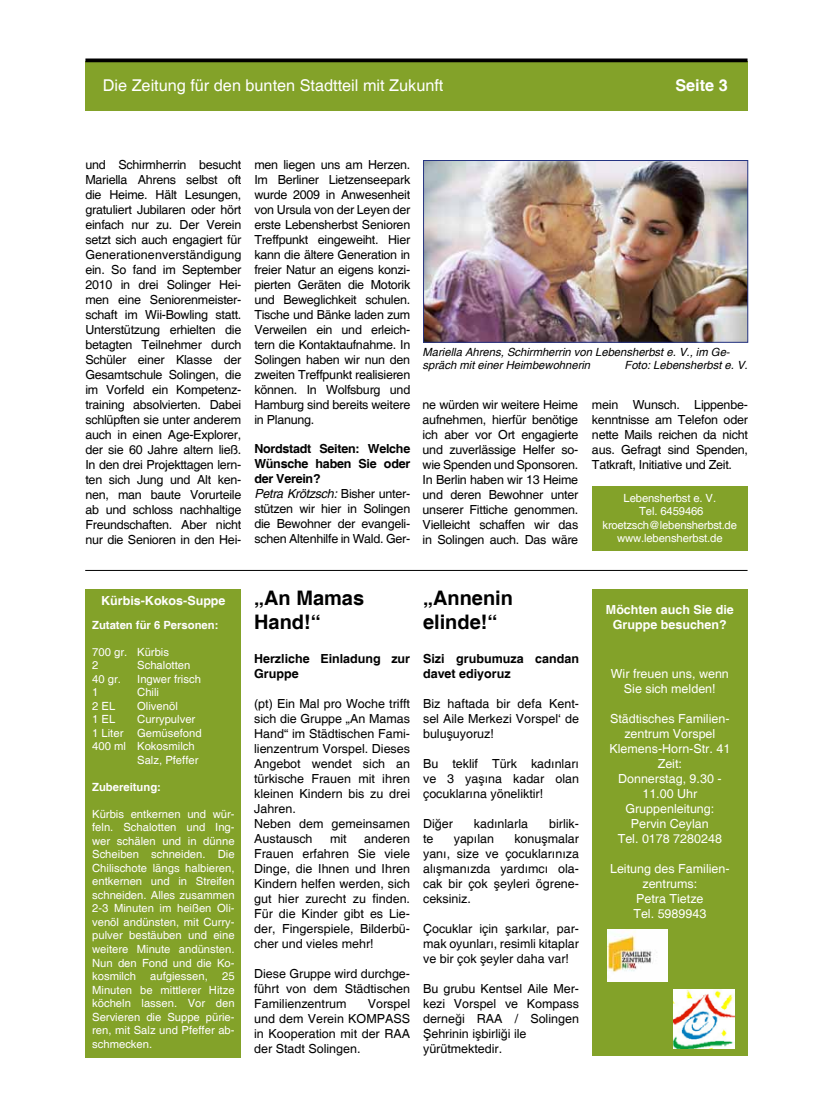
<style>
.page{position:relative;width:833px;height:1117px;background:#fff}
.page>*{position:absolute;margin:0;border:0;box-sizing:border-box;transform-origin:0 0}
.t1{font:700 20px/24px "Helvetica";color:#000}
.t2{font:16.25px "Helvetica";color:#fff}
.t3{font:700 16.25px "Helvetica";color:#fff}
.t4{font:12.5px/15px "Helvetica";color:#000;text-align:justify}
.t5{font:12.5px/15px "Helvetica";color:#fffffd;text-align:center}
.t6{font:12.5px/15px "Helvetica";letter-spacing:-.02em;color:#000}
.t7{font:700 12.5px/15px "Helvetica";color:#000}
.t8{font:700 12.5px/15px "Helvetica";color:#fffffd;text-align:center}
.t9{font:700 12.5px "Helvetica";color:#fffeff}
.t10{font:11.25px/13.5px "Helvetica";color:#fffdff;text-align:justify}
.t11{font:italic 11.25px/13.5px "Helvetica";color:#000}
.t12{font:11.25px/13.5px "Helvetica";letter-spacing:-.01em;color:#fff;text-align:center}
.t13{font:700 11.25px "Helvetica";color:#fffdff}
.s1{font-weight:700}
.s2{font-style:italic}
</style>
<div class="page">
<div style="left:85px;top:61px;width:662px;height:50px;background:#83a229"></div>
<svg style="left:85px;top:58px;width:662px;height:4px;background:#202020"></svg>
<div style="left:85px;top:588px;width:156px;height:469px;background:#83a229"></div>
<div style="left:592px;top:588px;width:155px;height:467px;background:#83a229"></div>
<img style="left:607px;top:929px;width:60px;height:52px">
<img style="left:673px;top:989px;width:61px;height:59px">
<hr style="left:85px;top:570px;width:662px;height:1px;background:#000">
<img style="left:425px;top:162px;width:321px;height:179px">
<div style="left:423px;top:160px;width:325px;height:183px;border:1px solid #253483"></div>
<div style="left:592px;top:485px;width:155px;height:65px;background:#83a229"></div>
<h2 class="t2" style="left:103px;top:75px;width:342px">Die Zeitung für den bunten Stadtteil mit Zukunft</h2>
<h2 class="t3" style="left:675px;top:75px;width:54px">Seite 3</h2>
<p class="t4" style="left:85px;top:157px;width:157px">und Schirmherrin besucht Mariella Ahrens selbst oft die Heime. Hält Lesungen, gratuliert Jubilaren oder hört einfach nur zu. Der Verein setzt sich auch engagiert für Generationenverständigung ein. So fand im September 2010 in drei Solinger Hei&shy;men eine Seniorenmeister&shy;schaft im Wii-Bowling statt.<br>Unterstützung erhielten die betagten Teilnehmer durch Schüler einer Klasse der Gesamtschule Solingen, die im Vorfeld ein Kompetenz&shy;training absolvierten. Dabei schlüpften sie unter anderem auch in einen Age-Explorer, der sie 60 Jahre altern ließ.<br>In den drei Projekttagen lern&shy;ten sich Jung und Alt ken&shy;nen, man baute Vorurteile ab und schloss nachhaltige Freundschaften. Aber nicht nur die Senioren in den Hei-</p>
<p class="t4" style="left:254px;top:157px;width:157px">men liegen uns am Herzen.<br>Im Berliner Lietzenseepark wurde 2009 in Anwesenheit von Ursula von der Leyen der erste Lebensherbst Senioren Treffpunkt eingeweiht. Hier kann die ältere Generation in freier Natur an eigens konzi&shy;pierten Geräten die Motorik und Beweglichkeit schulen.<br>Tische und Bänke laden zum Verweilen ein und erleich&shy;tern die Kontaktaufnahme. In Solingen haben wir nun den zweiten Treffpunkt realisieren können. In Wolfsburg und Hamburg sind bereits weitere in Planung.</p>
<p class="t6" style="left:254px;top:441px;width:157px"><span class="s1">Nordstadt Seiten: Welche<br>Wünsche haben Sie oder der Verein?<br></span><span class="s2">Petra Krötzsch:</span> Bisher unter&shy;stützen wir hier in Solingen die Bewohner der evangeli&shy;schen Altenhilfe in Wald. Ger-</p>
<p class="t11" style="left:422px;top:345px;width:309px">Mariella Ahrens, Schirmherrin von Lebensherbst e. V., im Ge&shy;spräch mit einer Heimbewohnerin</p>
<p class="t11" style="left:624px;top:359px;width:125px">Foto: Lebensherbst e. V.</p>
<p class="t4" style="left:422px;top:397px;width:157px">ne würden wir weitere Heime aufnehmen, hierfür benötige ich aber vor Ort engagierte und zuverlässige Helfer so&shy;wie Spenden und Sponsoren.<br>In Berlin haben wir 13 Heime und deren Bewohner unter unserer Fittiche genommen.<br>Vielleicht schaffen wir das in Solingen auch. Das wäre</p>
<p class="t4" style="left:592px;top:397px;width:157px">mein Wunsch. Lippenbe&shy;kenntnisse am Telefon oder nette Mails reichen da nicht aus. Gefragt sind Spenden, Tatkraft, Initiative und Zeit.</p>
<p class="t12" style="left:602px;top:491px;width:136px">Lebensherbst e. V.<br>Tel. 6459466 kroetzsch@lebensherbst.de www.lebensherbst.de</p>
<p class="t9" style="left:101px;top:592px;width:126px">Kürbis-Kokos-Suppe</p>
<h1 class="t1" style="left:254px;top:586px;width:112px">„An Mamas</h1>
<p class="t13" style="left:92px;top:617px;width:128px">Zutaten für 6 Personen:</p>
<h1 class="t1" style="left:254px;top:610px;width:68px">Hand!“</h1>
<p class="t10" style="left:92px;top:645px;width:78px">700 gr. Kürbis<br>2</p>
<p class="t7" style="left:254px;top:651px;width:157px">Herzliche Einladung zur<br>Gruppe</p>
<p class="t4" style="left:254px;top:696px;width:157px;text-align:left">(pt) Ein Mal pro Woche trifft sich die Gruppe „An Mamas<br>Hand“ im Städtischen Fami&shy;lienzentrum Vorspel. Dieses<br>Angebot wendet sich an türkische Frauen mit ihren kleinen Kindern bis zu drei<br>Jahren.<br>Neben dem gemeinsamen<br>Austausch</p>
<p class="t10" style="left:137px;top:658px;width:55px">Schalotten</p>
<p class="t10" style="left:92px;top:672px;width:30px">40 gr.</p>
<p class="t10" style="left:137px;top:672px;width:65px">Ingwer frisch</p>
<p class="t10" style="left:92px;top:685px;width:8px">1</p>
<p class="t10" style="left:137px;top:685px;width:23px">Chili</p>
<p class="t10" style="left:92px;top:699px;width:25px">2 EL</p>
<p class="t10" style="left:137px;top:699px;width:42px">Olivenöl</p>
<p class="t10" style="left:92px;top:712px;width:25px">1 EL</p>
<p class="t10" style="left:137px;top:712px;width:60px">Currypulver</p>
<p class="t10" style="left:92px;top:726px;width:111px">1 Liter Gemüsefond</p>
<p class="t10" style="left:92px;top:739px;width:104px">400 ml Kokosmilch</p>
<p class="t10" style="left:137px;top:753px;width:63px">Salz, Pfeffer</p>
<p class="t13" style="left:92px;top:779px;width:70px">Zubereitung:</p>
<p class="t10" style="left:92px;top:807px;width:144px">Kürbis entkernen und wür&shy;feln. Schalotten und Ing&shy;wer schälen und in dünne Scheiben schneiden. Die Chilischote längs halbieren, entkernen und in Streifen schneiden. Alles zusammen 2-3 Minuten im heißen Oli&shy;venöl andünsten, mit Curry&shy;pulver bestäuben und eine weitere Minute andünsten.<br>Nun den Fond und die Ko&shy;kosmilch</p>
<p class="t4" style="left:254px;top:831px;width:157px;text-indent:110px">anderen Frauen erfahren Sie viele Dinge, die Ihnen und Ihren Kindern helfen werden, sich gut hier zurecht zu finden.<br>Für die Kinder gibt es Lie&shy;der, Fingerspiele, Bilderbü&shy;cher und vieles mehr!</p>
<p class="t4" style="left:254px;top:966px;width:157px">Diese Gruppe wird durchge&shy;führt von dem Städtischen Familienzentrum</p>
<p class="t4" style="left:330px;top:831px;width:18px">mit</p>
<p class="t10" style="left:150px;top:969px;width:59px">aufgiessen,</p>
<p class="t10" style="left:92px;top:969px;width:144px;text-indent:130px">25<br>Minuten be mittlerer Hitze köcheln lassen. Vor den Servieren die Suppe pürie&shy;ren, mit Salz und Pfeffer ab&shy;schmecken.</p>
<p class="t4" style="left:254px;top:996px;width:157px;text-indent:114px">Vorspel und dem Verein KOMPASS in Kooperation mit der RAA der Stadt Solingen.</p>
<h1 class="t1" style="left:423px;top:586px;width:91px">„Annenin elinde!“</h1>
<p class="t7" style="left:423px;top:651px;width:157px">Sizi grubumuza candan davet ediyoruz</p>
<p class="t4" style="left:423px;top:696px;width:157px">Biz haftada bir defa Kent&shy;sel Aile Merkezi Vorspel‘ de buluşuyoruz!</p>
<p class="t4" style="left:423px;top:756px;width:157px">Bu teklif Türk kadınları ve 3 yaşına kadar olan çocuklarına yöneliktir!</p>
<p class="t4" style="left:423px;top:816px;width:31px">Diğer</p>
<p class="t4" style="left:474px;top:816px;width:56px">kadınlarla</p>
<p class="t4" style="left:549px;top:816px;width:31px">birlik-</p>
<p class="t4" style="left:423px;top:831px;width:12px">te</p>
<p class="t4" style="left:454px;top:831px;width:42px">yapılan</p>
<p class="t4" style="left:423px;top:831px;width:157px;text-indent:91px">konuşmalar yanı, size ve çocuklarınıza alışmanızda yardımcı ola&shy;cak bir çok şeyleri ögrene&shy;ceksiniz.</p>
<p class="t4" style="left:423px;top:921px;width:157px">Çocuklar için şarkılar, par&shy;mak oyunları, resimli kitaplar ve bir çok şeyler daha var!</p>
<p class="t4" style="left:423px;top:981px;width:157px;text-align:left">Bu grubu Kentsel Aile Mer&shy;kezi Vorspel ve Kompass derneği RAA / Solingen<br>Şehrinin işbirliği ile yürütmektedir.</p>
<p class="t8" style="left:606px;top:602px;width:129px">Möchten auch Sie die<br>Gruppe besuchen?</p>
<p class="t5" style="left:611px;top:666px;width:120px">Wir freuen uns, wenn<br>Sie sich melden!</p>
<p class="t5" style="left:609px;top:711px;width:122px">Städtisches Familien&shy;zentrum Vorspel<br>Klemens-Horn-Str. 41<br>Zeit:<br>Donnerstag, 9.30 -<br>11.00 Uhr<br>Gruppenleitung:<br>Pervin Ceylan<br>Tel. 0178 7280248</p>
<p class="t5" style="left:610px;top:861px;width:121px">Leitung des Familien&shy;zentrums:<br>Petra Tietze<br>Tel. 5989943</p>
</div>
